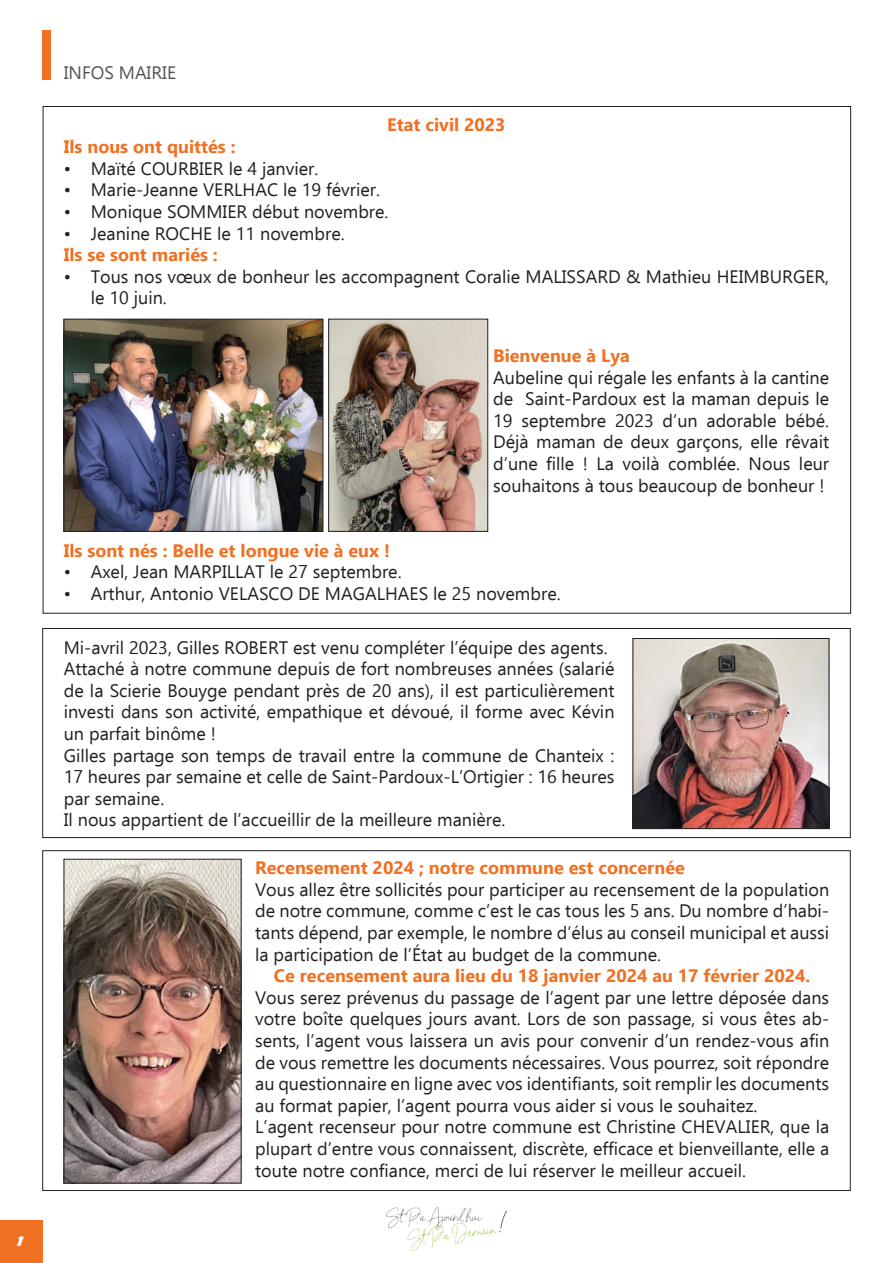
<style>
.page{position:relative;width:893px;height:1263px;background:#fff}
.page>*{position:absolute;margin:0;border:0;box-sizing:border-box;transform-origin:0 0}
.t1{font:18px/21.6px "Ebrima";color:#231f20}
.t2{font:700 18px "Ebrima";color:#f17022}
.t3{font:18px "Ebrima";color:#545557}
.t4{font:18px "Airstrike";color:#fff}
</style>
<div class="page">
<div style="left:0;top:1220px;width:43px;height:43px;background:#f17022"></div>
<img style="left:387px;top:1208px;width:119px;height:42px">
<div style="left:43px;top:30px;width:8px;height:50px;background:#f17022"></div>
<img style="left:66px;top:321px;width:255px;height:208px">
<div style="left:64px;top:319px;width:259px;height:212px;border:1px solid #231f20"></div>
<div style="left:43px;top:628px;width:807px;height:210px;border:1px solid #231f20"></div>
<img style="left:330px;top:321px;width:156px;height:208px">
<div style="left:328px;top:319px;width:160px;height:212px;border:1px solid #231f20"></div>
<img style="left:635px;top:640px;width:192px;height:187px">
<div style="left:633px;top:638px;width:196px;height:191px;border:1px solid #231f20"></div>
<img style="left:66px;top:861px;width:173px;height:320px">
<div style="left:64px;top:859px;width:177px;height:324px;border:1px solid #231f20"></div>
<p class="t4" style="left:15px;top:1232px;width:7px">1</p>
<p class="t3" style="left:64px;top:60px;width:114px">INFOS MAIRIE</p>
<p class="t2" style="left:387px;top:111px;width:120px">Etat civil 2023</p>
<p class="t2" style="left:64px;top:132px;width:173px">Ils nous ont quittés :</p>
<p class="t1" style="left:64px;top:157px;width:256px">• Maïté COURBIER le 4 janvier.</p>
<p class="t1" style="left:64px;top:179px;width:318px">• Marie-Jeanne VERLHAC le 19 février.</p>
<p class="t1" style="left:64px;top:200px;width:326px">• Monique SOMMIER début novembre.</p>
<p class="t1" style="left:64px;top:222px;width:282px">• Jeanine ROCHE le 11 novembre.</p>
<p class="t2" style="left:64px;top:240px;width:156px">Ils se sont mariés :</p>
<p class="t1" style="left:91px;top:265px;width:740px;text-indent:-27px">• Tous nos vœux de bonheur les accompagnent Coralie MALISSARD &amp; Mathieu HEIMBURGER, le 10 juin.</p>
<p class="t2" style="left:493px;top:341px;width:138px">Bienvenue à Lya</p>
<p class="t1" style="left:493px;top:366px;width:337px;text-align:justify">Aubeline qui régale les enfants à la cantine de Saint-Pardoux est la maman depuis le 19 septembre 2023 d’un adorable bébé.<br>Déjà maman de deux garçons, elle rêvait d’une fille ! La voilà comblée. Nous leur souhaitons à tous beaucoup de bonheur !</p>
<p class="t2" style="left:64px;top:536px;width:328px">Ils sont nés : Belle et longue vie à eux !</p>
<p class="t1" style="left:64px;top:560px;width:339px">• Axel, Jean MARPILLAT le 27 septembre.</p>
<p class="t1" style="left:64px;top:582px;width:498px">• Arthur, Antonio VELASCO DE MAGALHAES le 25 novembre.</p>
<p class="t1" style="left:64px;top:636px;width:552px">Mi-avril 2023, Gilles ROBERT est venu compléter l’équipe des agents.<br>Attaché à notre commune depuis de fort nombreuses années (salarié de la Scierie Bouyge pendant près de 20 ans), il est particulièrement investi dans son activité, empathique et dévoué, il forme avec Kévin un parfait binôme !<br>Gilles partage son temps de travail entre la commune de Chanteix :<br>17 heures par semaine et celle de Saint-Pardoux-L’Ortigier : 16 heures par semaine.<br>Il nous appartient de l’accueillir de la meilleure manière.</p>
<p class="t2" style="left:255px;top:854px;width:431px">Recensement 2024 ; notre commune est concernée</p>
<p class="t1" style="left:255px;top:878px;width:576px;text-align:justify">Vous allez être sollicités pour participer au recensement de la population de notre commune, comme c’est le cas tous les 5 ans. Du nombre d’habi&shy;tants dépend, par exemple, le nombre d’élus au conseil municipal et aussi la participation de l’État au budget de la commune.</p>
<p class="t2" style="left:274px;top:962px;width:538px">Ce recensement aura lieu du 18 janvier 2024 au 17 février 2024.</p>
<p class="t1" style="left:255px;top:986px;width:576px">Vous serez prévenus du passage de l’agent par une lettre déposée dans votre boîte quelques jours avant. Lors de son passage, si vous êtes ab&shy;sents, l’agent vous laissera un avis pour convenir d’un rendez-vous afin de vous remettre les documents nécessaires. Vous pourrez, soit répondre au questionnaire en ligne avec vos identifiants, soit remplir les documents au format papier, l’agent pourra vous aider si vous le souhaitez.<br>L’agent recenseur pour notre commune est Christine CHEVALIER, que la plupart d’entre vous connaissent, discrète, efficace et bienveillante, elle a toute notre confiance, merci de lui réserver le meilleur accueil.</p>
</div>
